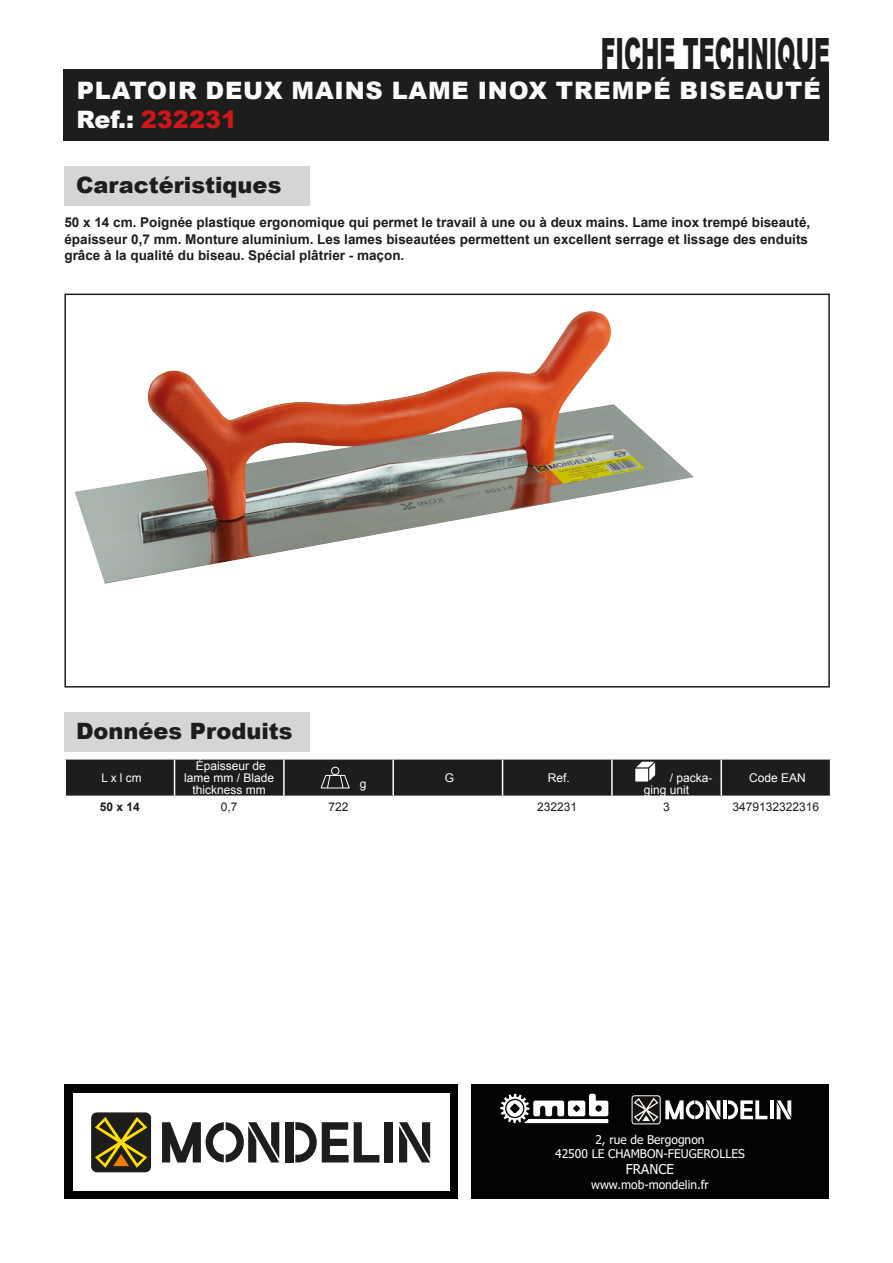
<style>
.page{position:relative;width:893px;height:1263px;background:#fff}
.page>*{position:absolute;margin:0;border:0;box-sizing:border-box;transform-origin:0 0}
.t1{font:900 43.2px "Arial";color:#1d1d1b;scale:.51 1}
.t2{font:900 24px/28.8px "Arial";letter-spacing:.035em;color:#fcfcfc}
.t3{font:900 22.5px "Arial";color:#1d1d1b}
.t4{font:700 13.5px/16.2px "Arial";color:#1d1d1b}
.t5{font:13.5px "Tahoma";color:#fff}
.t6{font:12px/12px "Arial";color:#fff;text-align:center}
.t7{font:12px/14.4px "Tahoma";color:#fff;text-align:center}
.t8{font:12px "Arial";color:#1d1d1b}
.t9{font:700 12px "Arial";color:#1d1d1b}
.s1{color:#cd171a}
</style>
<div class="page">
<div style="left:64px;top:69px;width:765px;height:72px;background:#1d1d1b"></div>
<div style="left:472px;top:1084px;width:357px;height:115px;background:#020203"></div>
<svg style="left:500px;top:1094px;width:108px;height:29px"></svg>
<div style="left:632px;top:1095px;width:28px;height:29px;background:#14110e;border:1px solid #fff;border-radius:3px"></div>
<svg style="left:634px;top:1098px;width:24px;height:24px"></svg>
<hr style="left:723px;top:1100px;width:4px;height:19px;background:#fff">
<hr style="left:770px;top:1100px;width:3px;height:19px;background:#fff">
<svg style="left:665px;top:1100px;width:55px;height:19px"></svg>
<svg style="left:777px;top:1100px;width:14px;height:19px"></svg>
<svg style="left:728px;top:1100px;width:39px;height:19px"></svg>
<div style="left:64px;top:166px;width:246px;height:40px;background:#d5d5d5"></div>
<div style="left:64px;top:294px;width:766px;height:393px;border:2px solid #1d1d1b"></div>
<div style="left:64px;top:713px;width:246px;height:39px;background:#d5d5d5"></div>
<svg style="left:65px;top:759px;width:766px;height:37px;background:#292927"></svg>
<img style="left:75px;top:311px;width:618px;height:273px">
<div style="left:64px;top:1084px;width:394px;height:115px;background:#020203"></div>
<div style="left:73px;top:1093px;width:377px;height:97px;background:#fff"></div>
<div style="left:91px;top:1112px;width:60px;height:60px;background:#1d1d1b;border-radius:6px"></div>
<svg style="left:95px;top:1117px;width:52px;height:51px"></svg>
<div style="left:285px;top:1122px;width:8px;height:40px;background:#1d1d1b"></div>
<div style="left:384px;top:1122px;width:8px;height:40px;background:#1d1d1b"></div>
<svg style="left:162px;top:1122px;width:117px;height:40px"></svg>
<svg style="left:399px;top:1122px;width:31px;height:40px"></svg>
<svg style="left:295px;top:1122px;width:84px;height:40px"></svg>
<h1 class="t1" style="left:601px;top:22px;width:451px">FICHE TECHNIQUE</h1>
<h2 class="t2" style="left:76px;top:75px;width:746px">PLATOIR DEUX MAINS LAME INOX TREMPÉ BISEAUTÉ<br>Ref.: <span class="s1">232231</span></h2>
<h3 class="t3" style="left:76px;top:168px;width:207px">Caractéristiques</h3>
<p class="t4" style="left:64px;top:215px;width:747px">50 x 14 cm. Poignée plastique ergonomique qui permet le travail à une ou à deux mains. Lame inox trempé biseauté, épaisseur 0,7 mm. Monture aluminium. Les lames biseautées permettent un excellent serrage et lissage des enduits grâce à la qualité du biseau. Spécial plâtrier - maçon.</p>
<h3 class="t3" style="left:76px;top:715px;width:218px">Données Produits</h3>
<p class="t6" style="left:101px;top:772px;width:42px">L x l cm</p>
<p class="t6" style="left:184px;top:760px;width:92px">Épaisseur de lame mm / Blade thickness mm</p>
<p class="t6" style="left:360px;top:778px;width:8px">g</p>
<p class="t6" style="left:445px;top:772px;width:11px">G</p>
<p class="t6" style="left:548px;top:772px;width:24px">Ref.</p>
<p class="t6" style="left:644px;top:772px;width:70px;text-align:left;text-indent:26px">/ packa&shy;ging unit</p>
<p class="t6" style="left:749px;top:772px;width:58px">Code EAN</p>
<p class="t9" style="left:100px;top:798px;width:42px">50 x 14</p>
<p class="t8" style="left:221px;top:799px;width:18px">0,7</p>
<p class="t8" style="left:329px;top:799px;width:22px">722</p>
<p class="t8" style="left:537px;top:799px;width:42px">232231</p>
<p class="t8" style="left:663px;top:799px;width:8px">3</p>
<p class="t8" style="left:733px;top:799px;width:88px">3479132322316</p>
<p class="t7" style="left:555px;top:1133px;width:191px">2, rue de Bergognon<br>42500 LE CHAMBON-FEUGEROLLES</p>
<p class="t5" style="left:626px;top:1160px;width:50px">FRANCE</p>
<p class="t7" style="left:591px;top:1178px;width:119px">www.mob-mondelin.fr</p>
</div>
